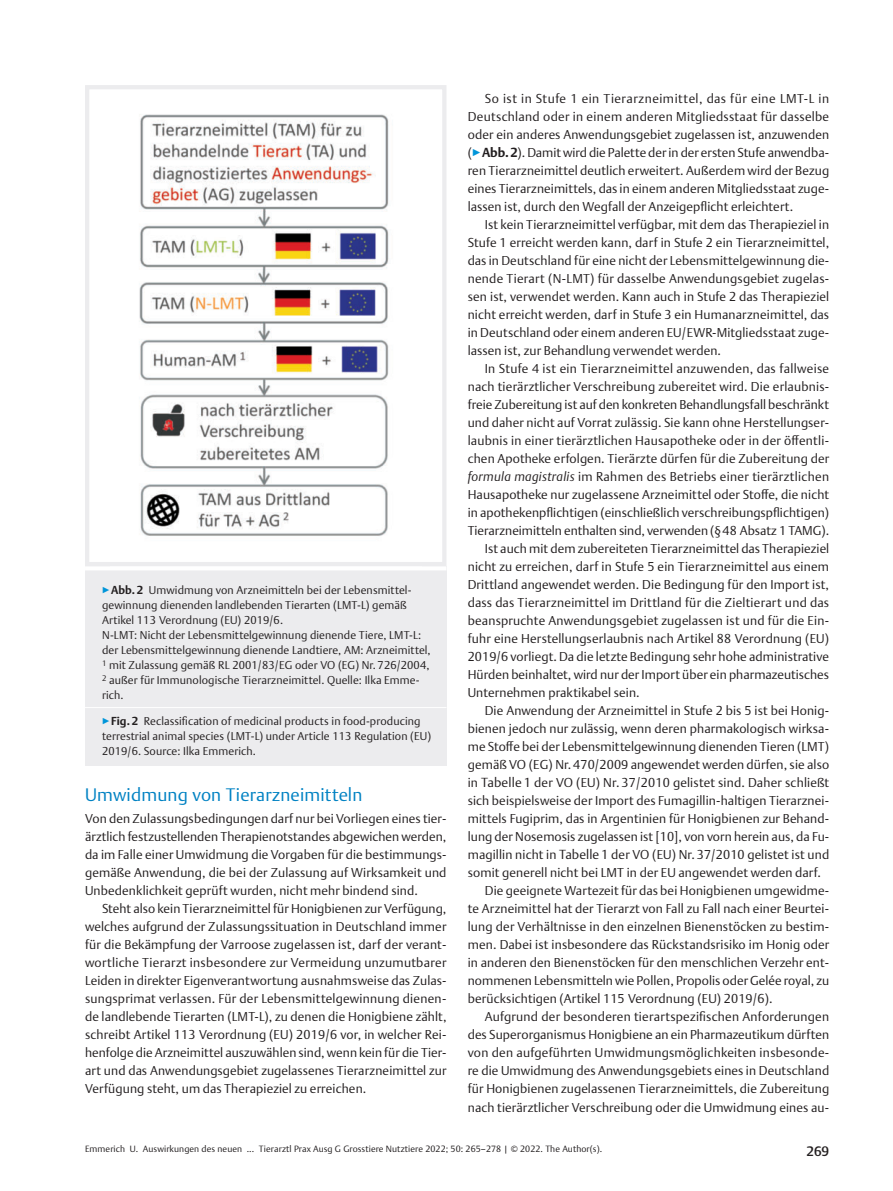
<style>
.page{position:relative;width:893px;height:1191px;background:#fff}
.page>*{position:absolute;margin:0;border:0;box-sizing:border-box;transform-origin:0 0}
.t1{font:300 18px "Thieme Argo 2011";letter-spacing:.01em;color:#0082c3}
.t2{font:500 13.5px "Thieme Argo 2011";color:#231f20}
.t3{font:300 12.75px/18px "Thieme Argo 2011";letter-spacing:.01em;color:#231f20;text-align:justify}
.t4{font:300 11.25px/15px "Thieme Argo 2011";letter-spacing:.01em;color:#231f20}
.t5{font:300 9px "Thieme Argo 2011";letter-spacing:.01em;color:#231f20}
.s1{color:#0095d9}
.s2{font-weight:700}
.s3{font-style:italic}
.s4{font-size:13.05px}
</style>
<div class="page">
<div style="left:85px;top:566px;width:361px;height:199px;background:#ececee"></div>
<hr style="left:85px;top:566px;width:361px;height:4px;background:#fff">
<hr style="left:85px;top:707px;width:361px;height:1px;background:#fff">
<img style="left:139px;top:114px;width:250px;height:422px">
<div style="left:85px;top:85px;width:361px;height:481px;border:4px solid #ececee"></div>
<p class="t4" style="left:102px;top:582px;width:330px"><span class="s1">▶</span><span class="s2">Abb. 2</span> Umwidmung von Arzneimitteln bei der Lebensmittel&shy;gewinnung dienenden landlebenden Tierarten (LMT-L) gemäß Artikel 113 Verordnung (EU) 2019/6.<br>N-LMT: Nicht der Lebensmittelgewinnung dienende Tiere, LMT-L: der Lebensmittelgewinnung dienende Landtiere, AM: Arzneimittel, <sup>1</sup> mit Zulassung gemäß RL 2001/83/EG oder VO (EG) Nr. 726/2004, <sup>2</sup> außer für Immunologische Tierarzneimittel. Quelle: Ilka Emme&shy;rich.</p>
<p class="t4" style="left:102px;top:713px;width:331px"><span class="s1">▶</span><span class="s2">Fig. 2</span> Reclassification of medicinal products in food-producing terrestrial animal species (LMT-L) under Article 113 Regulation (EU)<br>2019/6. Source: Ilka Emmerich.</p>
<h1 class="t1" style="left:85px;top:782px;width:279px">Umwidmung von Tierarzneimitteln</h1>
<p class="t3" style="left:85px;top:809px;width:363px">Von den Zulassungsbedingungen darf nur bei Vorliegen eines tier&shy;ärztlich festzustellenden Therapienotstandes abgewichen werden, da im Falle einer Umwidmung die Vorgaben für die bestimmungs&shy;gemäße Anwendung, die bei der Zulassung auf Wirksamkeit und Unbedenklichkeit geprüft wurden, nicht mehr bindend sind.</p>
<p class="t3" style="left:85px;top:899px;width:363px;text-indent:17px">Steht also kein Tierarzneimittel für Honigbienen zur Verfügung, welches aufgrund der Zulassungssituation in Deutschland immer für die Bekämpfung der Varroose zugelassen ist, darf der verant&shy;wortliche Tierarzt insbesondere zur Vermeidung unzumutbarer Leiden in direkter Eigenverantwortung ausnahmsweise das Zulas&shy;sungsprimat verlassen. Für der Lebensmittelgewinnung dienen&shy;de landlebende Tierarten (LMT-L), zu denen die Honigbiene zählt, schreibt Artikel 113 Verordnung (EU) 2019/6 vor, in welcher Rei&shy;henfolge die Arzneimittel auszuwählen sind, wenn kein für die Tier&shy;art und das Anwendungsgebiet zugelassenes Tierarzneimittel zur Verfügung steht, um das Therapieziel zu erreichen.</p>
<p class="t3" style="left:468px;top:89px;width:363px;text-indent:17px">So ist in Stufe 1 ein Tierarzneimittel, das für eine LMT-L in Deutschland oder in einem anderen Mitgliedsstaat für dasselbe oder ein anderes Anwendungsgebiet zugelassen ist, anzuwenden (<span class="s1">▶</span><span class="s2">Abb.2</span>). Damit wird die Palette der in der ersten Stufe anwendba&shy;ren Tierarzneimittel deutlich erweitert. Außerdem wird der Bezug eines Tierarzneimittels, das in einem anderen Mitgliedsstaat zuge&shy;lassen ist, durch den Wegfall der Anzeigepflicht erleichtert.</p>
<p class="t3" style="left:468px;top:215px;width:363px;text-indent:17px">Ist kein Tierarzneimittel verfügbar, mit dem das Therapieziel in Stufe 1 erreicht werden kann, darf in Stufe 2 ein Tierarzneimittel, das in Deutschland für eine nicht der Lebensmittelgewinnung die&shy;nende Tierart (N-LMT) für dasselbe Anwendungsgebiet zugelas&shy;sen ist, verwendet werden. Kann auch in Stufe 2 das Therapieziel nicht erreicht werden, darf in Stufe 3 ein Humanarzneimittel, das in Deutschland oder einem anderen EU/EWR-Mitgliedsstaat zuge&shy;lassen ist, zur Behandlung verwendet werden.</p>
<p class="t3" style="left:485px;top:359px;width:346px">In Stufe 4 ist ein Tierarzneimittel anzuwenden, das fallweise</p>
<p class="t3" style="left:468px;top:377px;width:363px">nach tierärztlicher Verschreibung zubereitet wird. Die erlaubnis-</p>
<p class="t3" style="left:468px;top:395px;width:363px">freie Zubereitung ist auf den konkreten Behandlungsfall beschränkt</p>
<p class="t3" style="left:468px;top:413px;width:363px">und daher nicht auf Vorrat zulässig. Sie kann ohne Herstellungser-</p>
<p class="t3" style="left:468px;top:431px;width:363px">laubnis in einer tierärztlichen Hausapotheke oder in der öffentli-</p>
<p class="t3" style="left:468px;top:449px;width:363px">chen Apotheke erfolgen. Tierärzte dürfen für die Zubereitung der</p>
<p class="t3" style="left:468px;top:467px;width:363px"><span class="s3">formula magistralis</span> im Rahmen des Betriebs einer tierärztlichen</p>
<p class="t3" style="left:468px;top:485px;width:363px">Hausapotheke nur zugelassene Arzneimittel oder Stoffe, die nicht</p>
<p class="t3" style="left:468px;top:503px;width:363px">in apothekenpflichtigen (einschließlich verschreibungspflichtigen)</p>
<p class="t3" style="left:468px;top:521px;width:363px">Tierarzneimitteln enthalten sind, verwenden (§48 Absatz 1 TAMG).</p>
<p class="t3" style="left:485px;top:539px;width:346px">Ist auch mit dem zubereiteten Tierarzneimittel das Therapieziel</p>
<p class="t3" style="left:468px;top:557px;width:363px">nicht zu erreichen, darf in Stufe 5 ein Tierarzneimittel aus einem</p>
<p class="t3" style="left:468px;top:575px;width:363px">Drittland angewendet werden. Die Bedingung für den Import ist,</p>
<p class="t3" style="left:468px;top:593px;width:363px">dass das Tierarzneimittel im Drittland für die Zieltierart und das</p>
<p class="t3" style="left:468px;top:611px;width:363px">beanspruchte Anwendungsgebiet zugelassen ist und für die Ein-</p>
<p class="t3" style="left:468px;top:629px;width:363px">fuhr eine Herstellungserlaubnis nach Artikel 88 Verordnung (EU)</p>
<p class="t3" style="left:468px;top:647px;width:363px">2019/6 vorliegt. Da die letzte Bedingung sehr hohe administrative</p>
<p class="t3" style="left:468px;top:665px;width:363px">Hürden beinhaltet, wird nur der Import über ein pharmazeutisches</p>
<p class="t3" style="left:468px;top:683px;width:174px">Unternehmen praktikabel sein.</p>
<p class="t3" style="left:485px;top:701px;width:346px">Die Anwendung der Arzneimittel in Stufe 2 bis 5 ist bei Honig-</p>
<p class="t3" style="left:468px;top:719px;width:363px">bienen jedoch nur zulässig, wenn deren pharmakologisch wirksa-</p>
<p class="t3" style="left:468px;top:737px;width:363px">me Stoffe bei der Lebensmittelgewinnung dienenden Tieren (LMT)</p>
<p class="t3" style="left:468px;top:755px;width:363px">gemäß VO (EG) Nr. 470/2009 angewendet werden dürfen, sie also</p>
<p class="t3" style="left:468px;top:773px;width:363px">in <span class="s4">Tabelle 1</span> der VO (EU) Nr. 37/2010 gelistet sind. Daher schließt</p>
<p class="t3" style="left:468px;top:791px;width:363px">sich beispielsweise der Import des Fumagillin-haltigen Tierarznei-</p>
<p class="t3" style="left:468px;top:809px;width:363px">mittels Fugiprim, das in Argentinien für Honigbienen zur Behand-</p>
<p class="t3" style="left:468px;top:827px;width:363px">lung der Nosemosis zugelassen ist [10], von vorn herein aus, da Fu-</p>
<p class="t3" style="left:468px;top:845px;width:363px">magillin nicht in <span class="s4">Tabelle 1</span> der VO (EU) Nr. 37/2010 gelistet ist und</p>
<p class="t3" style="left:468px;top:863px;width:355px">somit generell nicht bei LMT in der EU angewendet werden darf.</p>
<p class="t3" style="left:485px;top:881px;width:346px">Die geeignete Wartezeit für das bei Honigbienen umgewidme-</p>
<p class="t3" style="left:468px;top:899px;width:363px">te Arzneimittel hat der Tierarzt von Fall zu Fall nach einer Beurtei-</p>
<p class="t3" style="left:468px;top:917px;width:363px">lung der Verhältnisse in den einzelnen Bienenstöcken zu bestim-</p>
<p class="t3" style="left:468px;top:935px;width:363px">men. Dabei ist insbesondere das Rückstandsrisiko im Honig oder</p>
<p class="t3" style="left:468px;top:953px;width:363px">in anderen den Bienenstöcken für den menschlichen Verzehr ent-</p>
<p class="t3" style="left:468px;top:971px;width:363px">nommenen Lebensmitteln wie Pollen, Propolis oder Gelée royal, zu</p>
<p class="t3" style="left:468px;top:989px;width:306px">berücksichtigen (Artikel 115 Verordnung (EU) 2019/6).</p>
<p class="t3" style="left:485px;top:1007px;width:346px">Aufgrund der besonderen tierartspezifischen Anforderungen</p>
<p class="t3" style="left:468px;top:1025px;width:363px">des Superorganismus Honigbiene an ein Pharmazeutikum dürften</p>
<p class="t3" style="left:468px;top:1043px;width:363px">von den aufgeführten Umwidmungsmöglichkeiten insbesonde-</p>
<p class="t3" style="left:468px;top:1061px;width:363px">re die Umwidmung des Anwendungsgebiets eines in Deutschland</p>
<p class="t3" style="left:468px;top:1079px;width:363px">für Honigbienen zugelassenen Tierarzneimittels, die Zubereitung</p>
<p class="t3" style="left:468px;top:1097px;width:363px">nach tierärztlicher Verschreibung oder die Umwidmung eines au-</p>
<p class="t5" style="left:85px;top:1143px;width:519px">Emmerich U. Auswirkungen des neuen ... Tierarztl Prax Ausg G Grosstiere Nutztiere 2022; 50: 265–278 | © 2022. The Author(s).</p>
<p class="t2" style="left:806px;top:1142px;width:24px">269</p>
</div>
